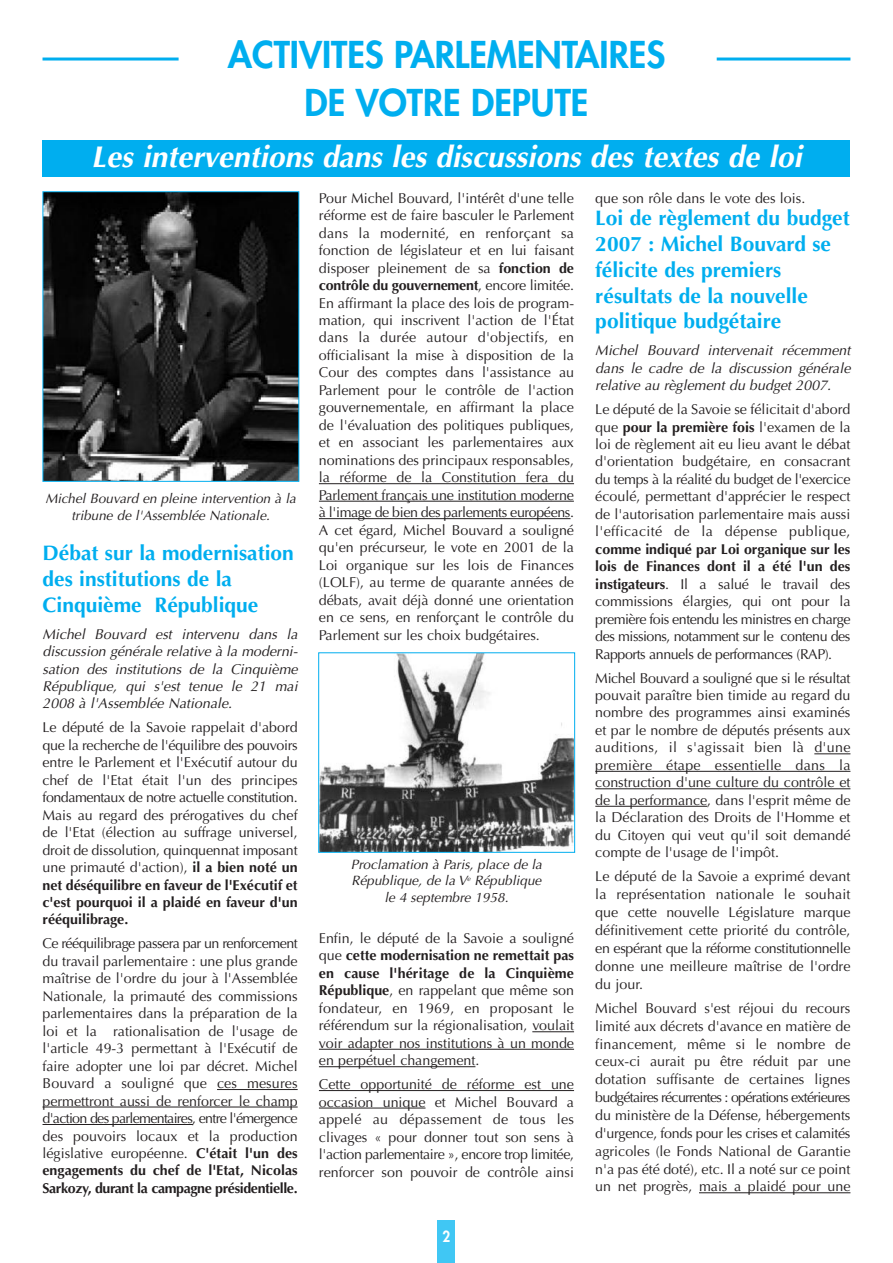
<style>
.page{position:relative;width:893px;height:1263px;background:#fff}
.page>*{position:absolute;margin:0;border:0;box-sizing:border-box;transform-origin:0 0}
.t1{font:800 36px/48px "Futura";color:#00aeef;text-align:center}
.t2{font:italic 700 30px "Optima";color:#fff}
.t3{font:700 21px/25.8px "Optima";color:#00aeef}
.t4{font:800 15px "Futura";color:#fff;scale:.9 1}
.t5{font:14.25px/17.4px "Optima";color:#231f20;text-align:justify}
.t6{font:italic 14.25px/17.4px "Optima";color:#231f20;text-align:justify}
.t7{font:italic 13.5px/16.5px "Optima";color:#231f20;text-align:center}
.s1{font-weight:700}
</style>
<div class="page">
<hr style="left:217px;top:1089px;width:81px;height:1px;background:#231f20">
<hr style="left:43px;top:1107px;width:255px;height:1px;background:#231f20">
<hr style="left:43px;top:1124px;width:150px;height:1px;background:#231f20">
<hr style="left:319px;top:483px;width:255px;height:1px;background:#231f20">
<hr style="left:319px;top:501px;width:255px;height:1px;background:#231f20">
<hr style="left:319px;top:518px;width:251px;height:1px;background:#231f20">
<hr style="left:532px;top:1031px;width:42px;height:1px;background:#231f20">
<hr style="left:319px;top:1049px;width:255px;height:1px;background:#231f20">
<hr style="left:319px;top:1066px;width:156px;height:1px;background:#231f20">
<hr style="left:319px;top:1090px;width:255px;height:1px;background:#231f20">
<hr style="left:319px;top:1108px;width:106px;height:1px;background:#231f20">
<hr style="left:814px;top:753px;width:36px;height:1px;background:#231f20">
<hr style="left:595px;top:771px;width:255px;height:1px;background:#231f20">
<hr style="left:595px;top:788px;width:255px;height:1px;background:#231f20">
<hr style="left:595px;top:806px;width:112px;height:1px;background:#231f20">
<hr style="left:699px;top:1192px;width:151px;height:1px;background:#231f20">
<div style="left:438px;top:1220px;width:17px;height:43px;background:#40c7f4"></div>
<hr style="left:717px;top:58px;width:133px;height:3px;background:#00aeef">
<hr style="left:43px;top:58px;width:136px;height:3px;background:#00aeef">
<img style="left:45px;top:193px;width:252px;height:287px">
<img style="left:320px;top:654px;width:253px;height:197px">
<div style="left:318px;top:652px;width:257px;height:201px;border:1px solid #00aeef"></div>
<div style="left:43px;top:140px;width:807px;height:37px;background:#00aeef"></div>
<h1 class="t1" style="left:228px;top:34px;width:439px">ACTIVITES PARLEMENTAIRES<br>DE VOTRE DEPUTE</h1>
<h2 class="t2" style="left:91px;top:145px;width:712px">Les interventions dans les discussions des textes de loi</h2>
<p class="t7" style="left:45px;top:492px;width:252px">Michel Bouvard en pleine intervention à la tribune de l'Assemblée Nationale.</p>
<h3 class="t3" style="left:43px;top:542px;width:253px">Débat sur la modernisation des institutions de la<br>Cinquième République</h3>
<p class="t6" style="left:43px;top:626px;width:257px">Michel Bouvard est intervenu dans la discussion générale relative à la moderni&shy;sation des institutions de la Cinquième République, qui s'est tenue le 21 mai 2008 à l'Assemblée Nationale.</p>
<p class="t5" style="left:43px;top:720px;width:257px">Le député de la Savoie rappelait d'abord que la recherche de l'équilibre des pouvoirs entre le Parlement et l'Exécutif autour du chef de l'Etat était l'un des principes fondamentaux de notre actuelle constitution.<br>Mais au regard des prérogatives du chef de l'Etat (élection au suffrage universel, droit de dissolution, quinquennat imposant une primauté d'action), <span class="s1">il a bien noté un net déséquilibre en faveur de l'Exécutif et c'est pourquoi il a plaidé en faveur d'un rééquilibrage.</span></p>
<p class="t5" style="left:43px;top:936px;width:257px">Ce rééquilibrage passera par un renforcement du travail parlementaire : une plus grande maîtrise de l'ordre du jour à l'Assemblée Nationale, la primauté des commissions parlementaires dans la préparation de la loi et la rationalisation de l'usage de l'article 49-3 permettant à l'Exécutif de faire adopter une loi par décret. Michel Bouvard a souligné que ces mesures permettront aussi de renforcer le champ d'action des parlementaires, entre l'émergence des pouvoirs locaux et la production législative européenne. <span class="s1">C'était l'un des engagements du chef de l'Etat, Nicolas Sarkozy, durant la campagne présidentielle.</span></p>
<p class="t5" style="left:319px;top:191px;width:257px">Pour Michel Bouvard, l'intérêt d'une telle réforme est de faire basculer le Parlement dans la modernité, en renforçant sa fonction de législateur et en lui faisant disposer pleinement de sa <span class="s1">fonction de contrôle du gouvernement</span>, encore limitée.<br>En affirmant la place des lois de program&shy;mation, qui inscrivent l'action de l'État dans la durée autour d'objectifs, en officialisant la mise à disposition de la Cour des comptes dans l'assistance au Parlement pour le contrôle de l'action gouvernementale, en affirmant la place de l'évaluation des politiques publiques, et en associant les parlementaires aux nominations des principaux responsables, la réforme de la Constitution fera du Parlement français une institution moderne à l'image de bien des parlements européens.<br>A cet égard, Michel Bouvard a souligné qu'en précurseur, le vote en 2001 de la Loi organique sur les lois de Finances (LOLF), au terme de quarante années de débats, avait déjà donné une orientation en ce sens, en renforçant le contrôle du Parlement sur les choix budgétaires.</p>
<p class="t7" style="left:351px;top:857px;width:193px">Proclamation à Paris, place de la<br>République, de la V<sup>e</sup> République le 4 septembre 1958.</p>
<p class="t5" style="left:319px;top:931px;width:257px">Enfin, le député de la Savoie a souligné que <span class="s1">cette modernisation ne remettait pas en cause l'héritage de la Cinquième République</span>, en rappelant que même son fondateur, en 1969, en proposant le référendum sur la régionalisation, voulait voir adapter nos institutions à un monde en perpétuel changement.</p>
<p class="t5" style="left:319px;top:1077px;width:257px">Cette opportunité de réforme est une occasion unique et Michel Bouvard a appelé au dépassement de tous les clivages « pour donner tout son sens à l'action parlementaire », encore trop limitée, renforcer son pouvoir de contrôle ainsi</p>
<p class="t4" style="left:443px;top:1229px;width:10px">2</p>
<p class="t5" style="left:595px;top:191px;width:211px">que son rôle dans le vote des lois.</p>
<h3 class="t3" style="left:595px;top:207px;width:256px">Loi de règlement du budget<br>2007 : Michel Bouvard se félicite des premiers résultats de la nouvelle politique budgétaire</h3>
<p class="t6" style="left:595px;top:343px;width:257px">Michel Bouvard intervenait récemment dans le cadre de la discussion générale relative au règlement du budget 2007.</p>
<p class="t5" style="left:595px;top:402px;width:257px">Le député de la Savoie se félicitait d'abord que <span class="s1">pour la première fois</span> l'examen de la loi de règlement ait eu lieu avant le débat d'orientation budgétaire, en consacrant du temps à la réalité du budget de l'exercice écoulé, permettant d'apprécier le respect de l'autorisation parlementaire mais aussi l'efficacité de la dépense publique,</p>
<p class="t5" style="left:595px;top:542px;width:257px"><span class="s1">comme indiqué par Loi organique sur les lois de Finances dont il a été l'un des instigateurs</span>. Il a salué le travail des commissions élargies, qui ont pour la première fois entendu les ministres en charge des missions, notamment sur le contenu des Rapports annuels de performances (RAP).</p>
<p class="t5" style="left:595px;top:670px;width:257px">Michel Bouvard a souligné que si le résultat pouvait paraître bien timide au regard du nombre des programmes ainsi examinés et par le nombre de députés présents aux auditions, il s'agissait bien là d'une première étape essentielle dans la construction d'une culture du contrôle et de la performance, dans l'esprit même de la Déclaration des Droits de l'Homme et du Citoyen qui veut qu'il soit demandé compte de l'usage de l'impôt.</p>
<p class="t5" style="left:595px;top:869px;width:257px;line-height:17.9px">Le député de la Savoie a exprimé devant la représentation nationale le souhait que cette nouvelle Législature marque définitivement cette priorité du contrôle, en espérant que la réforme constitutionnelle donne une meilleure maîtrise de l'ordre du jour.</p>
<p class="t5" style="left:595px;top:1000px;width:257px;line-height:17.9px">Michel Bouvard s'est réjoui du recours limité aux décrets d'avance en matière de financement, même si le nombre de ceux-ci aurait pu être réduit par une dotation suffisante de certaines lignes budgétaires récurrentes : opérations extérieures du ministère de la Défense, hébergements d'urgence, fonds pour les crises et calamités agricoles (le Fonds National de Garantie n'a pas été doté), etc. Il a noté sur ce point un net progrès, mais a plaidé pour une</p>
</div>
